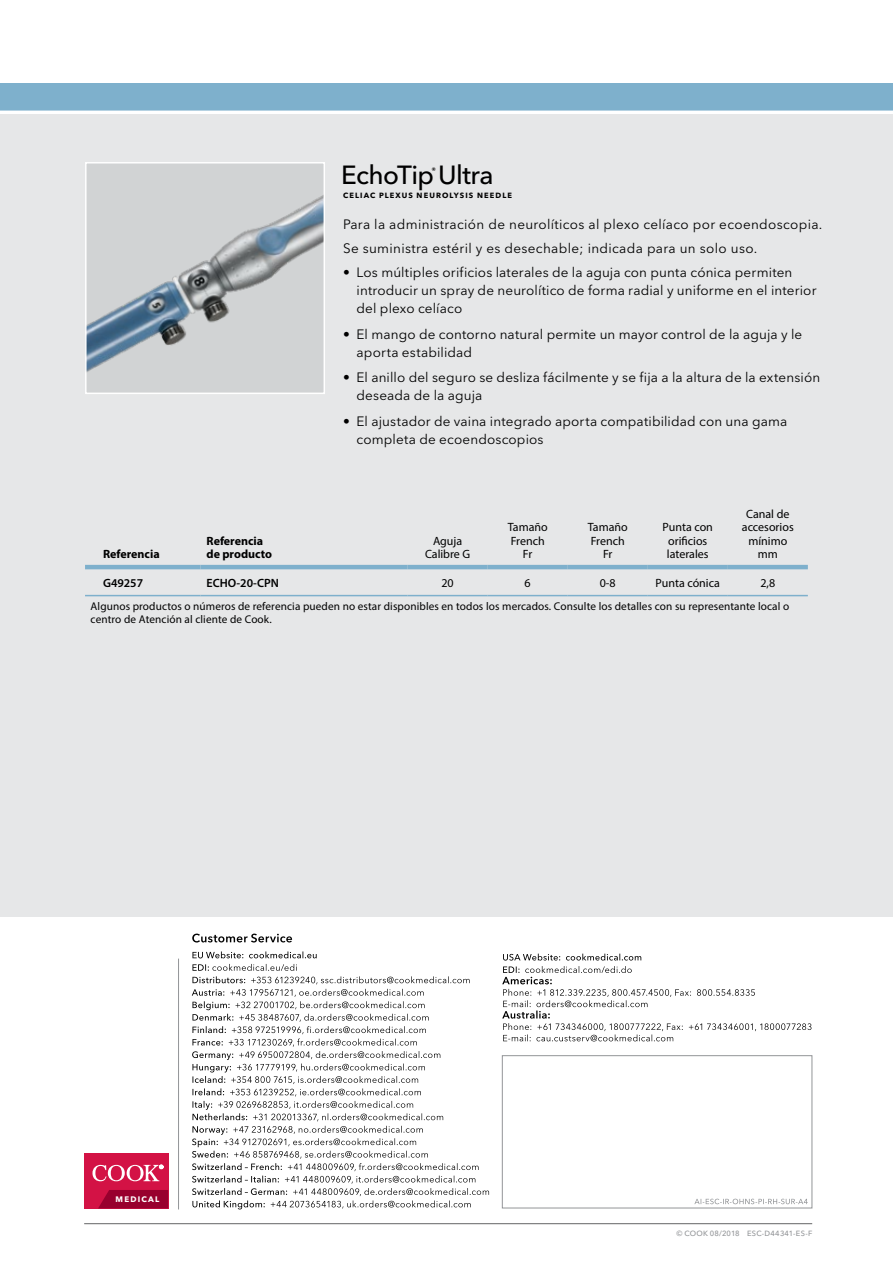
<style>
.page{position:relative;width:893px;height:1263px;background:#fff}
.page>*{position:absolute;margin:0;border:0;box-sizing:border-box;transform-origin:0 0}
.t1{font:500 26.1px "Avenir Next LT Pro";letter-spacing:-.02em;color:#000}
.t2{font:13.5px/18px "Avenir Next LT Pro";letter-spacing:.01em;color:#000}
.t3{font:12px/13.5px "Myriad Pro";color:#000;text-align:center}
.t4{font:700 12px/13.5px "Myriad Pro";color:#000}
.t5{font:600 12px "Myriad Pro";color:#000}
.t6{font:11.25px/12.8px "Myriad Pro";letter-spacing:.01em;color:#000}
.t7{font:700 7.95px "Avenir Next LT Pro";letter-spacing:.155em;color:#fff}
.t8{font:600 7.8px "Avenir Next LT Pro";color:#000}
.t9{font:700 7.5px "Avenir Next LT Pro";letter-spacing:.14em;color:#000}
.t10{font:500 7.5px "Avenir Next LT Pro";letter-spacing:.025em;color:#939598}
</style>
<div class="page">
<div style="left:0;top:114px;width:893px;height:802px;background:#e6e7e8"></div>
<div style="left:0;top:83px;width:893px;height:28px;background:#7eb0cc"></div>
<hr style="left:84px;top:1223px;width:728px;height:1px;background:#636466">
<div style="left:84px;top:1153px;width:84px;height:55px;background:#d31245"></div>
<svg style="left:98px;top:1190px;width:70px;height:18px"></svg>
<svg style="left:92px;top:1165px;width:71px;height:16px"></svg>
<svg style="left:502px;top:966px;width:309px;height:75px"></svg>
<svg style="left:503px;top:954px;width:138px;height:6px"></svg>
<hr style="left:178px;top:958px;width:1px;height:251px;background:#939598">
<div style="left:502px;top:1055px;width:310px;height:153px;border:1px solid #939598"></div>
<svg style="left:694px;top:1199px;width:114px;height:5px"></svg>
<svg style="left:192px;top:964px;width:297px;height:245px"></svg>
<svg style="left:192px;top:951px;width:125px;height:7px"></svg>
<svg style="left:192px;top:933px;width:100px;height:9px"></svg>
<img style="left:88px;top:165px;width:234px;height:226px">
<div style="left:85px;top:162px;width:240px;height:232px;border:2px solid #fff"></div>
<hr style="left:85px;top:565px;width:116px;height:4px;background:#7eb0cc">
<hr style="left:201px;top:565px;width:207px;height:4px;background:#7eb0cc">
<hr style="left:408px;top:565px;width:80px;height:4px;background:#7eb0cc">
<hr style="left:488px;top:565px;width:80px;height:4px;background:#7eb0cc">
<hr style="left:568px;top:565px;width:80px;height:4px;background:#7eb0cc">
<hr style="left:648px;top:565px;width:80px;height:4px;background:#7eb0cc">
<hr style="left:728px;top:565px;width:80px;height:4px;background:#7eb0cc">
<hr style="left:85px;top:595px;width:116px;height:1px;background:#7eb0cc">
<hr style="left:201px;top:595px;width:207px;height:1px;background:#7eb0cc">
<hr style="left:408px;top:595px;width:80px;height:1px;background:#7eb0cc">
<hr style="left:488px;top:595px;width:80px;height:1px;background:#7eb0cc">
<hr style="left:568px;top:595px;width:80px;height:1px;background:#7eb0cc">
<hr style="left:648px;top:595px;width:80px;height:1px;background:#7eb0cc">
<hr style="left:728px;top:595px;width:80px;height:1px;background:#7eb0cc">
<h1 class="t1" style="left:341px;top:160px;width:154px">EchoTip Ultra</h1>
<p class="t8" style="left:432px;top:166px;width:6px">®</p>
<p class="t9" style="left:343px;top:191px;width:170px">CELIAC PLEXUS NEUROLYSIS NEEDLE</p>
<p class="t9" style="left:343px;top:191px;width:170px">CELIAC PLEXUS NEUROLYSIS NEEDLE</p>
<p class="t4" style="left:103px;top:547px;width:58px">Referencia</p>
<p class="t2" style="left:343px;top:212px;width:481px;line-height:24px">Para la administración de neurolíticos al plexo celíaco por ecoendoscopia.<br>Se suministra estéril y es desechable; indicada para un solo uso.</p>
<p class="t2" style="left:357px;top:263px;width:461px;text-indent:-14px">• Los múltiples orificios laterales de la aguja con punta cónica permiten introducir un spray de neurolítico de forma radial y uniforme en el interior del plexo celíaco</p>
<p class="t2" style="left:357px;top:325px;width:447px;text-indent:-14px">• El mango de contorno natural permite un mayor control de la aguja y le aporta estabilidad</p>
<p class="t2" style="left:357px;top:368px;width:465px;text-indent:-14px">• El anillo del seguro se desliza fácilmente y se fija a la altura de la extensión deseada de la aguja</p>
<p class="t2" style="left:357px;top:412px;width:432px;text-indent:-14px">• El ajustador de vaina integrado aporta compatibilidad con una gama completa de ecoendoscopios</p>
<p class="t4" style="left:207px;top:533px;width:67px">Referencia de producto</p>
<p class="t3" style="left:425px;top:534px;width:47px">Aguja<br>Calibre G</p>
<p class="t3" style="left:508px;top:520px;width:42px">Tamaño<br>French<br>Fr</p>
<p class="t3" style="left:588px;top:520px;width:42px">Tamaño<br>French<br>Fr</p>
<p class="t3" style="left:663px;top:520px;width:52px">Punta con orificios laterales</p>
<p class="t3" style="left:742px;top:507px;width:53px">Canal de accesorios mínimo mm</p>
<p class="t5" style="left:103px;top:575px;width:42px">G49257</p>
<p class="t5" style="left:207px;top:575px;width:74px">ECHO-20-CPN</p>
<p class="t3" style="left:441px;top:576px;width:14px">20</p>
<p class="t3" style="left:525px;top:576px;width:8px">6</p>
<p class="t3" style="left:600px;top:576px;width:17px">0-8</p>
<p class="t3" style="left:656px;top:576px;width:66px">Punta cónica</p>
<p class="t3" style="left:760px;top:576px;width:16px">2,8</p>
<p class="t6" style="left:91px;top:600px;width:700px">Algunos productos o números de referencia pueden no estar disponibles en todos los mercados. Consulte los detalles con su representante local o centro de Atención al cliente de Cook.</p>
<p class="t7" style="left:116px;top:1194px;width:45px">MEDICAL</p>
<p class="t10" style="left:677px;top:1229px;width:137px">© COOK 08/2018 ESC-D44341-ES-F</p>
</div>
